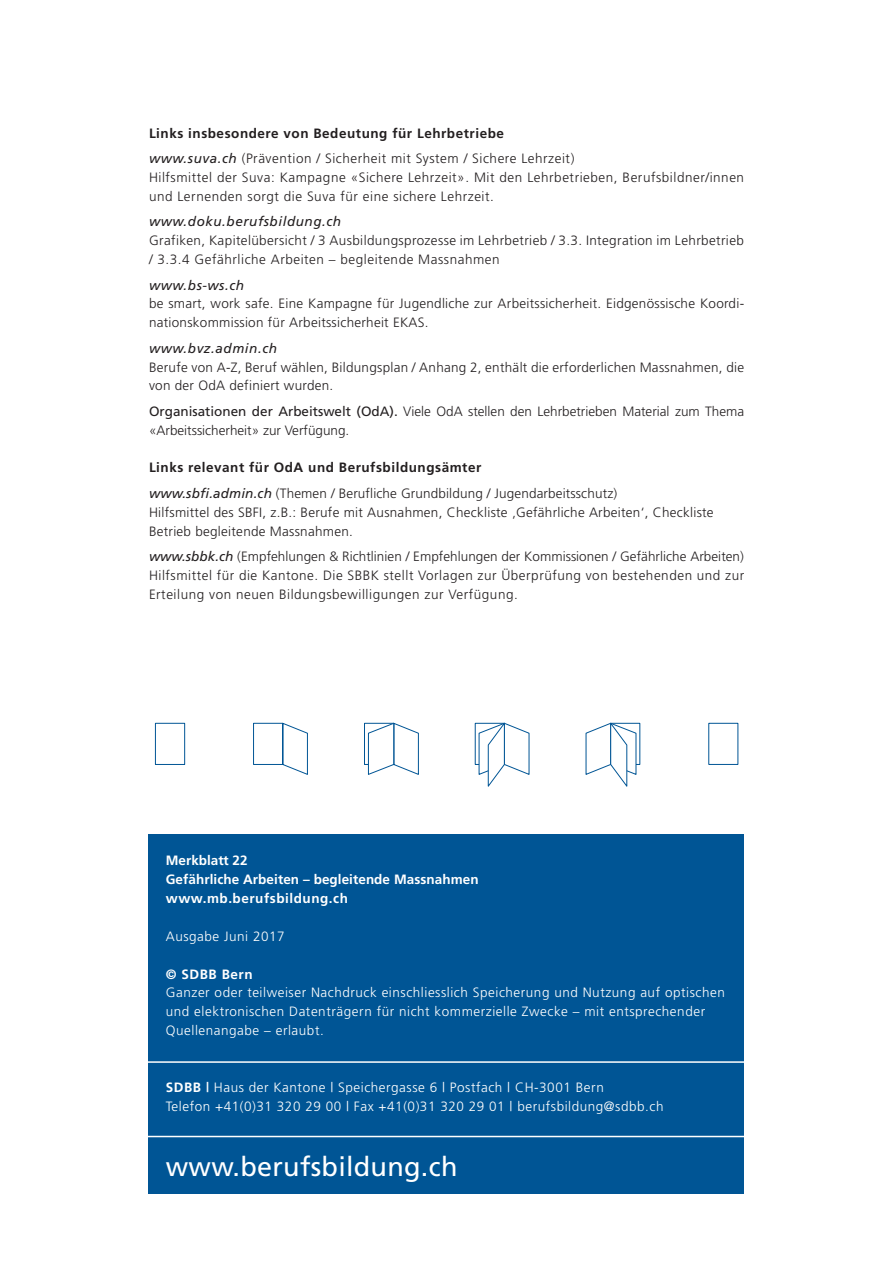
<style>
.page{position:relative;width:893px;height:1263px;background:#fff}
.page>*{position:absolute;margin:0;border:0;box-sizing:border-box;transform-origin:0 0}
.Titel_3_fett{font:27px "Frutiger";letter-spacing:.01em;color:#fff}
.Text{font:300 13.5px/18.9px "Frutiger";letter-spacing:.03em;color:#231f20}
.Titel_3_fett-2{font:300 13.5px "Frutiger";letter-spacing:.04em;color:#fff}
.Link_roman_italic{font:300 13.5px/18.9px "Frutiger";letter-spacing:.02em;color:#231f20}
.Text-2{font:300 13.5px/18.9px "Frutiger";color:#231f20}
.titelMerk{font:700 13.5px "Frutiger";letter-spacing:.04em;color:#231f20}
.Link_roman_italic-2{font:300 13.5px "Frutiger";letter-spacing:.04em;color:#231f20}
.Link_roman_italic-3{font:italic 13.5px "Frutiger";letter-spacing:.04em;color:#231f20}
.Titel_3_fett-3{font:700 13.5px "Frutiger";letter-spacing:.005em;color:#fff}
.Titel_3_fett-4{font:700 13.5px "Frutiger";letter-spacing:.04em;color:#fff}
.s1{font-weight:400;font-style:italic}
.s2{font-weight:400}
.s3{font-weight:700}
</style>
<div class="page">
<svg style="left:155px;top:722px;width:264px;height:53px"></svg>
<svg style="left:474px;top:722px;width:56px;height:65px"></svg>
<svg style="left:585px;top:722px;width:56px;height:65px"></svg>
<div style="left:708px;top:723px;width:30px;height:42px;border:1px solid #005595"></div>
<div style="left:149px;top:834px;width:595px;height:360px;background:#005595"></div>
<hr style="left:129px;top:1136px;width:660px;height:1px;background:#fff">
<hr style="left:129px;top:1061px;width:660px;height:2px;background:#fff">
<p class="titelMerk" style="left:149px;top:125px;width:356px">Links insbesondere von Bedeutung für Lehrbetriebe</p>
<p class="Link_roman_italic-2" style="left:149px;top:151px;width:427px"><span class="s1">www.suva.ch</span> (Prävention / Sicherheit mit System / Sichere Lehrzeit)</p>
<p class="Text" style="left:149px;top:168px;width:597px">Hilfsmittel der Suva: Kampagne «Sichere Lehrzeit». Mit den Lehrbetrieben, Berufsbildner/innen und Lernenden sorgt die Suva für eine sichere Lehrzeit.</p>
<p class="Link_roman_italic-3" style="left:149px;top:214px;width:194px">www.doku.berufsbildung.ch</p>
<p class="Text" style="left:149px;top:231px;width:596px">Grafiken, Kapitelübersicht / 3 Ausbildungsprozesse im Lehrbetrieb / 3.3. Integration im Lehrbetrieb / 3.3.4 Gefährliche Arbeiten – begleitende Massnahmen</p>
<p class="Link_roman_italic-3" style="left:149px;top:277px;width:97px">www.bs-ws.ch</p>
<p class="Text" style="left:149px;top:294px;width:597px">be smart, work safe. Eine Kampagne für Jugendliche zur Arbeitssicherheit. Eidgenössische Koordi&shy;nationskommission für Arbeitssicherheit EKAS.</p>
<p class="Link_roman_italic-3" style="left:149px;top:340px;width:130px">www.bvz.admin.ch</p>
<p class="Text" style="left:149px;top:357px;width:597px">Berufe von A-Z, Beruf wählen, Bildungsplan / Anhang 2, enthält die erforderlichen Massnahmen, die von der OdA definiert wurden.</p>
<p class="Text-2" style="left:149px;top:402px;width:597px"><span class="s2">Organisationen der Arbeitswelt (OdA).</span> Viele OdA stellen den Lehrbetrieben Material zum Thema «Arbeitssicherheit» zur Verfügung.</p>
<p class="titelMerk" style="left:149px;top:460px;width:334px">Links relevant für OdA und Berufsbildungsämter</p>
<p class="Link_roman_italic" style="left:149px;top:483px;width:470px"><span class="s1">www.sbfi.admin.ch</span> (Themen / Berufliche Grundbildung / Jugendarbeitsschutz)</p>
<p class="Link_roman_italic" style="left:149px;top:502px;width:566px">Hilfsmittel des SBFI, z.B.: Berufe mit Ausnahmen, Checkliste ‚Gefährliche Arbeiten‘, Checkliste<br>Betrieb begleitende Massnahmen.</p>
<p class="Link_roman_italic" style="left:149px;top:547px;width:596px"><span class="s1">www.sbbk.ch</span> (Empfehlungen &amp; Richtlinien / Empfehlungen der Kommissionen / Gefährliche Arbeiten)</p>
<p class="Text" style="left:149px;top:565px;width:597px">Hilfsmittel für die Kantone. Die SBBK stellt Vorlagen zur Überprüfung von bestehenden und zur<br>Erteilung von neuen Bildungsbewilligungen zur Verfügung.</p>
<p class="Titel_3_fett-3" style="left:166px;top:852px;width:83px">Merkblatt 22</p>
<p class="Titel_3_fett-3" style="left:166px;top:871px;width:314px">Gefährliche Arbeiten – begleitende Massnahmen</p>
<p class="Titel_3_fett-4" style="left:166px;top:890px;width:184px">www.mb.berufsbildung.ch</p>
<p class="Titel_3_fett-2" style="left:166px;top:928px;width:120px">Ausgabe Juni 2017</p>
<p class="Titel_3_fett-4" style="left:166px;top:966px;width:88px">© SDBB Bern</p>
<p class="Titel_3_fett-2" style="left:166px;top:985px;width:560px">Ganzer oder teilweiser Nachdruck einschliesslich Speicherung und Nutzung auf optischen</p>
<p class="Titel_3_fett-2" style="left:166px;top:1004px;width:541px">und elektronischen Datenträgern für nicht kommerzielle Zwecke – mit entsprechender</p>
<p class="Titel_3_fett-2" style="left:166px;top:1023px;width:159px">Quellenangabe – erlaubt.</p>
<p class="Titel_3_fett-2" style="left:166px;top:1080px;width:439px"><span class="s3">SDBB |</span> Haus der Kantone | Speichergasse 6 | Postfach | CH-3001 Bern</p>
<p class="Titel_3_fett-2" style="left:166px;top:1098px;width:499px">Telefon +41(0)31 320 29 00 | Fax +41(0)31 320 29 01 | berufsbildung@sdbb.ch</p>
<p class="Titel_3_fett" style="left:166px;top:1150px;width:293px">www.berufsbildung.ch</p>
</div>
